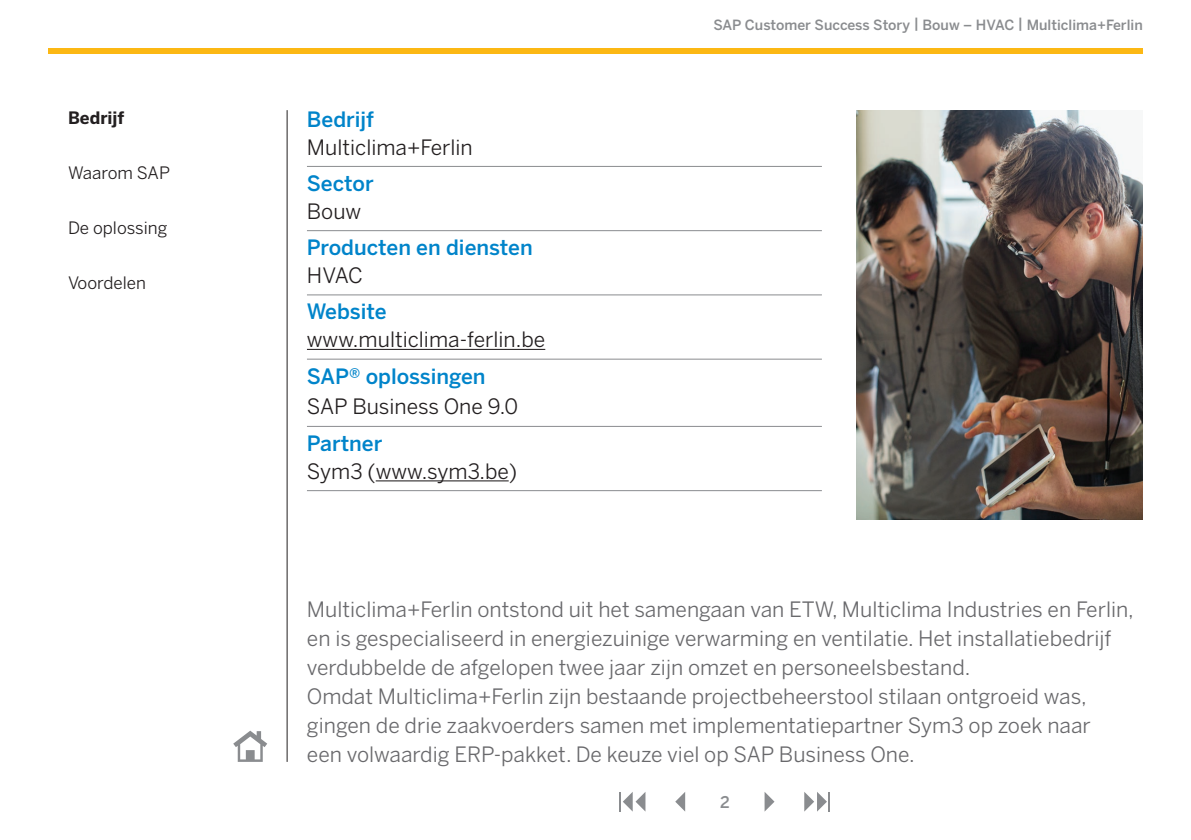
<style>
.page{position:relative;width:1191px;height:840px;background:#fff}
.page>*{position:absolute;margin:0;border:0;box-sizing:border-box;transform-origin:0 0}
.t1{font:21px/29px "Benton Sans";color:#69696c}
.t2{font:21px "Benton Sans";color:#231f20}
.t3{font:500 21px "Benton Sans";color:#0084ca}
.t4{font:17px "Benton Sans";color:#231f20}
.t5{font:700 17px "Benton Sans";color:#231f20}
.t6{font:500 16px "Benton Sans";color:#8a8c8f}
.t7{font:500 14px "Benton Sans";color:#8a8c8f}
</style>
<div class="page">
<div style="left:48px;top:48px;width:1094px;height:6px;background:#fcb814"></div>
<hr style="left:287px;top:110px;width:1px;height:651px;background:#231f20">
<svg style="left:233px;top:730px;width:34px;height:31px"></svg>
<svg style="left:675px;top:792px;width:10px;height:19px"></svg>
<svg style="left:623px;top:792px;width:22px;height:19px"></svg>
<hr style="left:619px;top:791px;width:2px;height:20px;background:#8a8c8f">
<svg style="left:764px;top:792px;width:10px;height:19px"></svg>
<svg style="left:804px;top:792px;width:23px;height:19px"></svg>
<hr style="left:828px;top:791px;width:2px;height:20px;background:#8a8c8f">
<hr style="left:307px;top:166px;width:515px;height:1px;background:#8a8c8f">
<hr style="left:307px;top:230px;width:515px;height:1px;background:#8a8c8f">
<hr style="left:307px;top:294px;width:515px;height:1px;background:#8a8c8f">
<hr style="left:307px;top:358px;width:515px;height:1px;background:#8a8c8f">
<hr style="left:307px;top:348px;width:238px;height:2px;background:#231f20">
<hr style="left:307px;top:425px;width:515px;height:1px;background:#8a8c8f">
<hr style="left:307px;top:490px;width:515px;height:1px;background:#8a8c8f">
<hr style="left:376px;top:480px;width:133px;height:1px;background:#231f20">
<img style="left:856px;top:110px;width:286px;height:409px">
<p class="t5" style="left:68px;top:107px;width:58px">Bedrijf</p>
<p class="t4" style="left:68px;top:162px;width:103px">Waarom SAP</p>
<p class="t4" style="left:68px;top:217px;width:101px">De oplossing</p>
<p class="t4" style="left:68px;top:272px;width:79px">Voordelen</p>
<p class="t3" style="left:307px;top:106px;width:69px">Bedrijf</p>
<p class="t2" style="left:307px;top:134px;width:167px">Multiclima+Ferlin</p>
<p class="t3" style="left:307px;top:171px;width:68px">Sector</p>
<p class="t2" style="left:307px;top:198px;width:56px">Bouw</p>
<p class="t3" style="left:307px;top:235px;width:227px">Producten en diensten</p>
<p class="t2" style="left:307px;top:263px;width:57px">HVAC</p>
<p class="t3" style="left:307px;top:299px;width:81px">Website</p>
<p class="t2" style="left:307px;top:327px;width:240px">www.multiclima-ferlin.be</p>
<p class="t3" style="left:307px;top:363px;width:180px">SAP® oplossingen</p>
<p class="t2" style="left:307px;top:394px;width:213px">SAP Business One 9.0</p>
<p class="t3" style="left:307px;top:430px;width:77px">Partner</p>
<p class="t2" style="left:307px;top:458px;width:211px">Sym3 (www.sym3.be)</p>
<p class="t7" style="left:713px;top:16px;width:431px">SAP Customer Success Story | Bouw – HVAC | Multiclima+Ferlin</p>
<p class="t1" style="left:307px;top:594px;width:828px">Multiclima+Ferlin ontstond uit het samengaan van ETW, Multiclima Industries en Ferlin, en is gespecialiseerd in energiezuinige verwarming en ventilatie. Het installatiebedrijf verdubbelde de afgelopen twee jaar zijn omzet en personeelsbestand.<br>Omdat Multiclima+Ferlin zijn bestaande projectbeheerstool stilaan ontgroeid was, gingen de drie zaakvoerders samen met implementatiepartner Sym3 op zoek naar<br>een volwaardig ERP-pakket. De keuze viel op SAP Business One.</p>
<p class="t6" style="left:720px;top:792px;width:11px">2</p>
</div>
